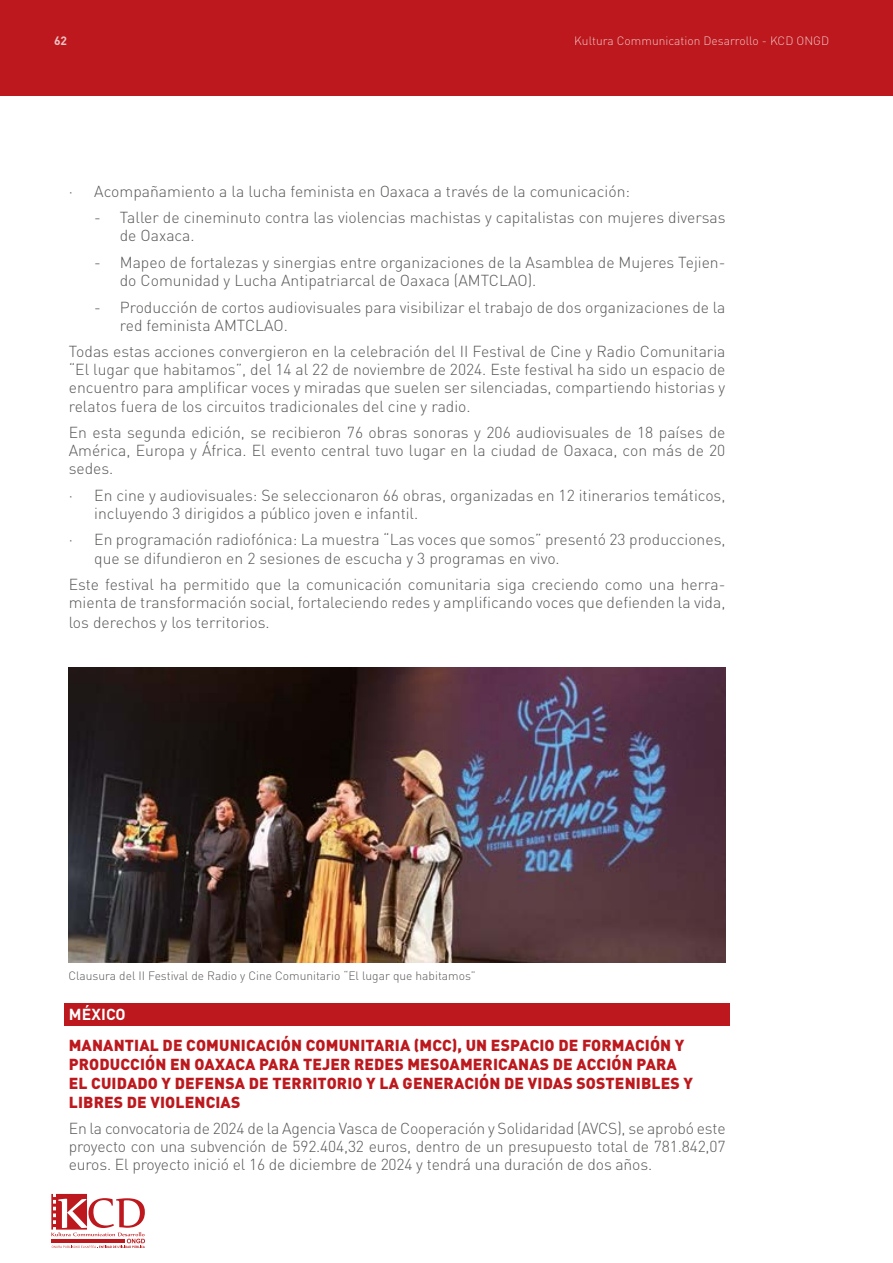
<style>
.page{position:relative;width:893px;height:1263px;background:#fff}
.page>*{position:absolute;margin:0;border:0;box-sizing:border-box;transform-origin:0 0}
.t1{font:300 15.75px/18px "DINOT";color:#575756}
.t2{font:900 15.75px/18.8px "DINOT";letter-spacing:.01em;color:#bc181d}
.t3{font:700 15.75px "DINOT";letter-spacing:.01em;color:#fff}
.t4{font:300 12px "DINOT";color:#575756}
.t5{font:300 12px "DINOT";color:#fff}
.t6{font:700 12px "DINOT";color:#fff}
</style>
<div class="page">
<svg style="left:51px;top:1194px;width:94px;height:54px"></svg>
<div style="left:0;top:0;width:893px;height:96px;background:#bc181d"></div>
<div style="left:65px;top:1003px;width:665px;height:22px;background:#bc181d"></div>
<img style="left:68px;top:668px;width:657px;height:294px">
<p class="t6" style="left:54px;top:33px;width:15px">62</p>
<p class="t5" style="left:574px;top:33px;width:256px">Kultura Communication Desarrollo - KCD ONGD</p>
<p class="t1" style="left:69px;top:181px;width:563px">· Acompañamiento a la lucha feminista en Oaxaca a través de la comunicación:</p>
<p class="t1" style="left:120px;top:208px;width:607px;text-indent:-26px">- Taller de cineminuto contra las violencias machistas y capitalistas con mujeres diversas de Oaxaca.</p>
<p class="t1" style="left:120px;top:253px;width:607px;text-indent:-26px">- Mapeo de fortalezas y sinergias entre organizaciones de la Asamblea de Mujeres Tejien&shy;do Comunidad y Lucha Antipatriarcal de Oaxaca (AMTCLAO).</p>
<p class="t1" style="left:120px;top:297px;width:607px;text-indent:-26px">- Producción de cortos audiovisuales para visibilizar el trabajo de dos organizaciones de la red feminista AMTCLAO.</p>
<p class="t1" style="left:69px;top:342px;width:658px;text-align:justify">Todas estas acciones convergieron en la celebración del II Festival de Cine y Radio Comunitaria “El lugar que habitamos”, del 14 al 22 de noviembre de 2024. Este festival ha sido un espacio de encuentro para amplificar voces y miradas que suelen ser silenciadas, compartiendo historias y relatos fuera de los circuitos tradicionales del cine y radio.</p>
<p class="t1" style="left:69px;top:423px;width:658px;text-align:justify">En esta segunda edición, se recibieron 76 obras sonoras y 206 audiovisuales de 18 países de América, Europa y África. El evento central tuvo lugar en la ciudad de Oaxaca, con más de 20 sedes.</p>
<p class="t1" style="left:94px;top:485px;width:633px;text-indent:-26px">· En cine y audiovisuales: Se seleccionaron 66 obras, organizadas en 12 itinerarios temáticos, incluyendo 3 dirigidos a público joven e infantil.</p>
<p class="t1" style="left:94px;top:530px;width:633px;text-indent:-26px">· En programación radiofónica: La muestra “Las voces que somos” presentó 23 producciones, que se difundieron en 2 sesiones de escucha y 3 programas en vivo.</p>
<p class="t1" style="left:69px;top:575px;width:658px">Este festival ha permitido que la comunicación comunitaria siga creciendo como una herra&shy;mienta de transformación social, fortaleciendo redes y amplificando voces que defienden la vida,</p>
<p class="t1" style="left:69px;top:612px;width:202px">los derechos y los territorios.</p>
<p class="t4" style="left:68px;top:967px;width:409px">Clausura del II Festival de Radio y Cine Comunitario “El lugar que habitamos”</p>
<p class="t3" style="left:69px;top:1003px;width:58px">MÉXICO</p>
<p class="t2" style="left:69px;top:1035px;width:626px">MANANTIAL DE COMUNICACIÓN COMUNITARIA (MCC), UN ESPACIO DE FORMACIÓN Y PRODUCCIÓN EN OAXACA PARA TEJER REDES MESOAMERICANAS DE ACCIÓN PARA EL CUIDADO Y DEFENSA DE TERRITORIO Y LA GENERACIÓN DE VIDAS SOSTENIBLES Y LIBRES DE VIOLENCIAS</p>
<p class="t1" style="left:69px;top:1119px;width:658px;text-align:justify">En la convocatoria de 2024 de la Agencia Vasca de Cooperación y Solidaridad (AVCS), se aprobó este proyecto con una subvención de 592.404,32 euros, dentro de un presupuesto total de 781.842,07 euros. El proyecto inició el 16 de diciembre de 2024 y tendrá una duración de dos años.</p>
</div>
